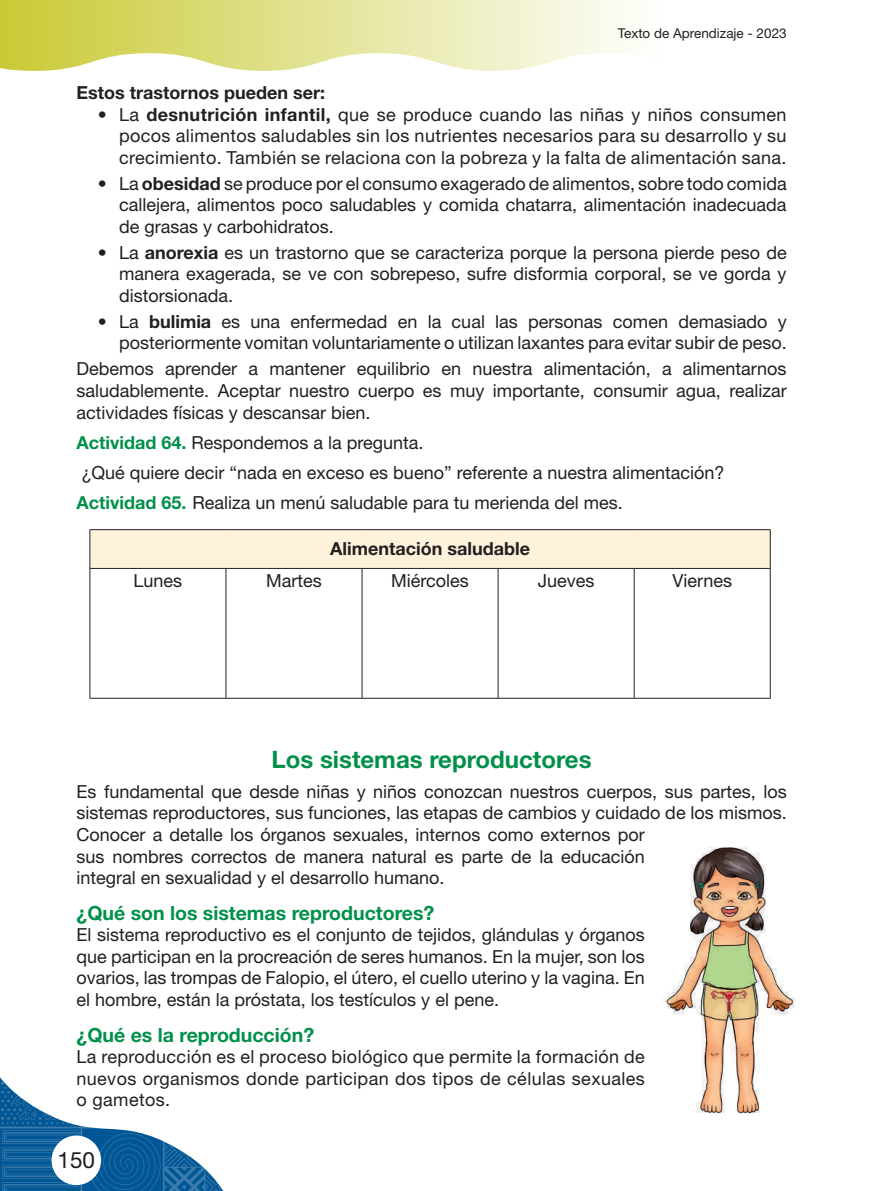
<style>
.page{position:relative;width:893px;height:1191px;background:#fff}
.page>*{position:absolute;margin:0;border:0;box-sizing:border-box;transform-origin:0 0}
.t1{font:700 24px "Helvetica Neue LT Std";color:#00904a}
.t2{font:22.5px "Helvetica Neue LT Std";color:#231f20}
.t3{font:700 19.5px "Helvetica Neue LT Std";color:#00904a}
.t4{font:18px/21.6px "Helvetica Neue LT Std";color:#231f20;text-align:justify}
.t5{font:700 18px "Helvetica Neue LT Std";color:#231f20}
.t6{font:13.5px "Helvetica Neue LT Std";color:#231f20}
.s1{font-weight:700}
.s2{font-weight:700;color:#00904a}
</style>
<div class="page">
<svg style="left:0;top:0;width:628px;height:71px"></svg>
<svg style="left:0;top:1077px;width:224px;height:114px"></svg>
<div style="left:52px;top:1135px;width:49px;height:50px;background:#fff;border-radius:50%"></div>
<div style="left:90px;top:529px;width:680px;height:39px;background:#fef2db"></div>
<hr style="left:90px;top:569px;width:1px;height:129px;background:#231f20">
<hr style="left:226px;top:569px;width:1px;height:129px;background:#231f20">
<hr style="left:362px;top:569px;width:1px;height:129px;background:#231f20">
<hr style="left:498px;top:569px;width:1px;height:129px;background:#231f20">
<hr style="left:634px;top:569px;width:1px;height:129px;background:#231f20">
<hr style="left:770px;top:569px;width:1px;height:129px;background:#231f20">
<hr style="left:90px;top:698px;width:136px;height:1px;background:#231f20">
<hr style="left:226px;top:698px;width:136px;height:1px;background:#231f20">
<hr style="left:362px;top:698px;width:136px;height:1px;background:#231f20">
<hr style="left:498px;top:698px;width:136px;height:1px;background:#231f20">
<hr style="left:634px;top:698px;width:137px;height:1px;background:#231f20">
<hr style="left:90px;top:529px;width:136px;height:1px;background:#231f20">
<hr style="left:90px;top:530px;width:1px;height:38px;background:#231f20">
<hr style="left:226px;top:529px;width:136px;height:1px;background:#231f20">
<hr style="left:362px;top:529px;width:136px;height:1px;background:#231f20">
<hr style="left:498px;top:529px;width:136px;height:1px;background:#231f20">
<hr style="left:634px;top:529px;width:137px;height:1px;background:#231f20">
<hr style="left:770px;top:530px;width:1px;height:38px;background:#231f20">
<hr style="left:90px;top:568px;width:136px;height:1px;background:#231f20">
<hr style="left:226px;top:568px;width:136px;height:1px;background:#231f20">
<hr style="left:362px;top:568px;width:136px;height:1px;background:#231f20">
<hr style="left:498px;top:568px;width:136px;height:1px;background:#231f20">
<hr style="left:634px;top:568px;width:137px;height:1px;background:#231f20">
<img style="left:663px;top:847px;width:132px;height:267px">
<p class="t6" style="left:618px;top:25px;width:170px">Texto de Aprendizaje - 2023</p>
<p class="t5" style="left:77px;top:81px;width:250px">Estos trastornos pueden ser:</p>
<p class="t4" style="left:119px;top:103px;width:669px;text-indent:-21px">• La <span class="s1">desnutrición infantil,</span> que se produce cuando las niñas y niños consumen pocos alimentos saludables sin los nutrientes necesarios para su desarrollo y su crecimiento. También se relaciona con la pobreza y la falta de alimentación sana.</p>
<p class="t4" style="left:119px;top:172px;width:669px;text-indent:-21px">• La <span class="s1">obesidad</span> se produce por el consumo exagerado de alimentos, sobre todo comida callejera, alimentos poco saludables y comida chatarra, alimentación inadecuada de grasas y carbohidratos.</p>
<p class="t4" style="left:119px;top:241px;width:669px;text-indent:-21px">• La <span class="s1">anorexia</span> es un trastorno que se caracteriza porque la persona pierde peso de manera exagerada, se ve con sobrepeso, sufre disformia corporal, se ve gorda y distorsionada.</p>
<p class="t4" style="left:98px;top:310px;width:690px;text-align:right">• La <span class="s1">bulimia</span> es una enfermedad en la cual las personas comen demasiado y posteriormente vomitan voluntariamente o utilizan laxantes para evitar subir de peso.</p>
<p class="t4" style="left:77px;top:358px;width:712px">Debemos aprender a mantener equilibrio en nuestra alimentación, a alimentarnos saludablemente. Aceptar nuestro cuerpo es muy importante, consumir agua, realizar actividades físicas y descansar bien.</p>
<p class="t4" style="left:77px;top:427px;width:649px;line-height:30.2px;text-align:left"><span class="s2">Actividad 64.</span> Respondemos a la pregunta.<br>¿Qué quiere decir “nada en exceso es bueno” referente a nuestra alimentación?<br><span class="s2">Actividad 65.</span> Realiza un menú saludable para tu merienda del mes.</p>
<p class="t5" style="left:330px;top:538px;width:201px">Alimentación saludable</p>
<p class="t4" style="left:134px;top:570px;width:50px">Lunes</p>
<p class="t4" style="left:266px;top:570px;width:57px">Martes</p>
<p class="t4" style="left:391px;top:570px;width:79px">Miércoles</p>
<p class="t4" style="left:538px;top:570px;width:58px">Jueves</p>
<p class="t4" style="left:672px;top:570px;width:61px">Viernes</p>
<h1 class="t1" style="left:272px;top:744px;width:321px">Los sistemas reproductores</h1>
<p class="t4" style="left:77px;top:780px;width:712px;text-align:left">Es fundamental que desde niñas y niños conozcan nuestros cuerpos, sus partes, los sistemas reproductores, sus funciones, las etapas de cambios y cuidado de los mismos.<br>Conocer a detalle los órganos sexuales, internos como externos por<br>sus nombres correctos de manera natural es parte de la educación<br>integral en sexualidad y el desarrollo humano.</p>
<p class="t3" style="left:77px;top:900px;width:359px">¿Qué son los sistemas reproductores?</p>
<p class="t4" style="left:77px;top:923px;width:570px">El sistema reproductivo es el conjunto de tejidos, glándulas y órganos que participan en la procreación de seres humanos. En la mujer, son los ovarios, las trompas de Falopio, el útero, el cuello uterino y la vagina. En el hombre, están la próstata, los testículos y el pene.</p>
<p class="t3" style="left:77px;top:1022px;width:239px">¿Qué es la reproducción?</p>
<p class="t4" style="left:77px;top:1045px;width:570px">La reproducción es el proceso biológico que permite la formación de nuevos organismos donde participan dos tipos de células sexuales o gametos.</p>
<p class="t2" style="left:58px;top:1146px;width:39px">150</p>
</div>
